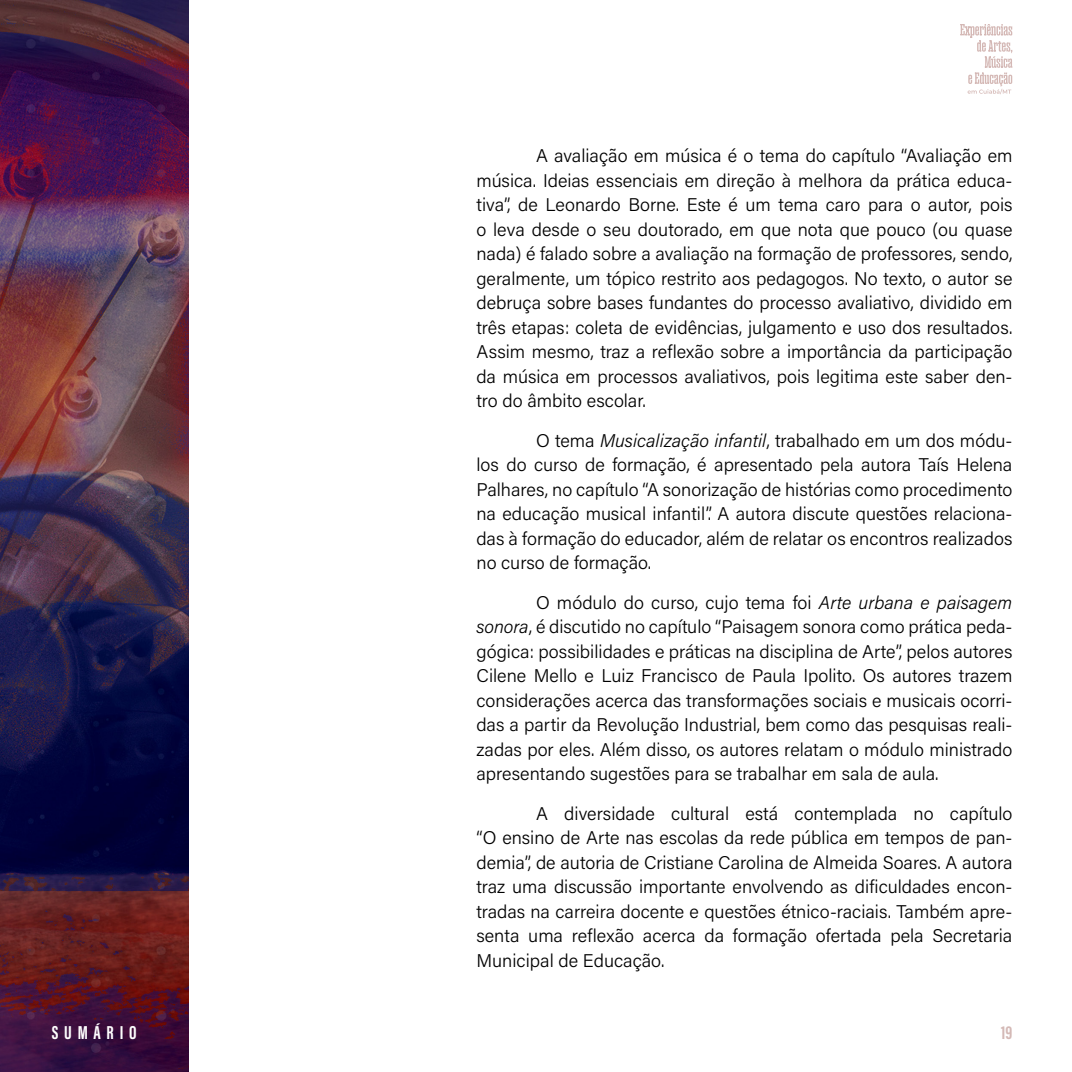
<style>
.page{position:relative;width:1072px;height:1072px;background:#fff}
.page>*{position:absolute;margin:0;border:0;box-sizing:border-box;transform-origin:0 0}
.t1{font:700 19.25px "Acumin Pro Extra Cond";letter-spacing:.3em;color:#fff}
.t2{font:700 19.25px "Acumin Pro Extra Cond";color:#d4b9b6}
.t3{font:300 18.38px/24.5px "Acumin Pro";color:#000;text-align:justify}
.s1{font-style:italic}
</style>
<div class="page">
<img style="left:0;top:0;width:189px;height:1071px">
<svg style="left:960px;top:24px;width:52px;height:70px"></svg>
<p class="t3" style="left:476px;top:143px;width:537px;text-indent:60px">A avaliação em música é o tema do capítulo “Avaliação em música. Ideias essenciais em direção à melhora da prática educa&shy;tiva”, de Leonardo Borne. Este é um tema caro para o autor, pois o leva desde o seu doutorado, em que nota que pouco (ou quase nada) é falado sobre a avaliação na formação de professores, sendo, geralmente, um tópico restrito aos pedagogos. No texto, o autor se debruça sobre bases fundantes do processo avaliativo, dividido em três etapas: coleta de evidências, julgamento e uso dos resultados.<br>Assim mesmo, traz a reflexão sobre a importância da participação da música em processos avaliativos, pois legitima este saber den&shy;tro do âmbito escolar.</p>
<p class="t3" style="left:476px;top:427px;width:537px;text-indent:60px">O tema <span class="s1">Musicalização infantil</span>, trabalhado em um dos módu&shy;los do curso de formação, é apresentado pela autora Taís Helena Palhares, no capítulo “A sonorização de histórias como procedimento na educação musical infantil”. A autora discute questões relaciona&shy;das à formação do educador, além de relatar os encontros realizados no curso de formação.</p>
<p class="t3" style="left:476px;top:589px;width:537px;text-indent:60px">O módulo do curso, cujo tema foi <span class="s1">Arte urbana e paisagem sonora</span>, é discutido no capítulo “Paisagem sonora como prática peda&shy;gógica: possibilidades e práticas na disciplina de Arte”, pelos autores Cilene Mello e Luiz Francisco de Paula Ipolito. Os autores trazem considerações acerca das transformações sociais e musicais ocorri&shy;das a partir da Revolução Industrial, bem como das pesquisas reali&shy;zadas por eles. Além disso, os autores relatam o módulo ministrado apresentando sugestões para se trabalhar em sala de aula.</p>
<p class="t3" style="left:476px;top:800px;width:537px;text-indent:60px">A diversidade cultural está contemplada no capítulo “O ensino de Arte nas escolas da rede pública em tempos de pan&shy;demia”, de autoria de Cristiane Carolina de Almeida Soares. A autora traz uma discussão importante envolvendo as dificuldades encon&shy;tradas na carreira docente e questões étnico-raciais. Também apre&shy;senta uma reflexão acerca da formação ofertada pela Secretaria Municipal de Educação.</p>
<p class="t1" style="left:52px;top:1020px;width:86px">SUMÁRIO</p>
<p class="t2" style="left:1001px;top:1020px;width:13px">19</p>
</div>
